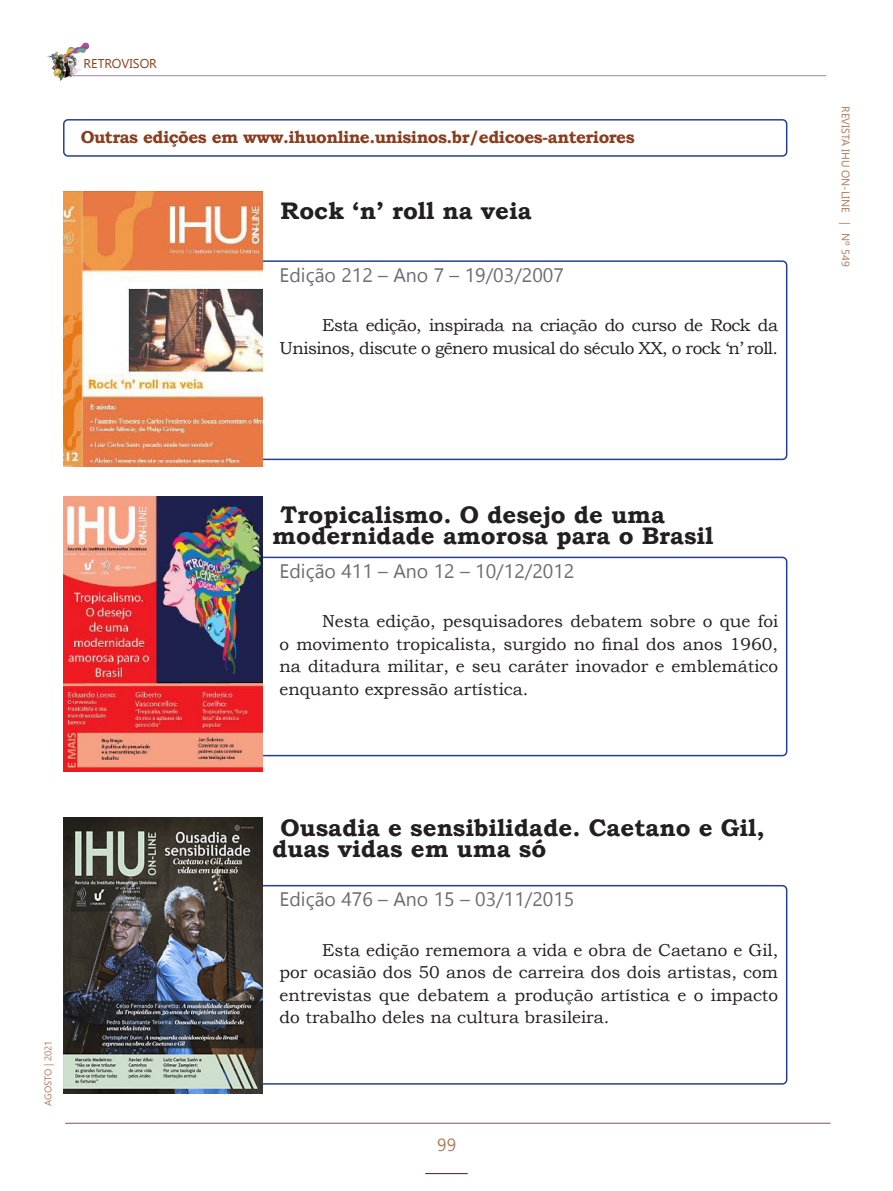
<style>
.page{position:relative;width:893px;height:1191px;background:#fff}
.page>*{position:absolute;margin:0;border:0;box-sizing:border-box;transform-origin:0 0}
.TÍTULO-2{font:700 24px/21px "Bookman Old Style";color:#231f20}
.Linha_de_apoio{font:19.5px "Gadugi";color:#6c6d70}
.t1{font:17.55px "Gadugi";color:#af7b5d}
.ABERTURA-Geral{font:17.25px/22.5px "Bookman Old Style";color:#231f20;text-align:justify}
.ABERTURA-Geral-2{font:17.25px/22.5px "Bookman Old Style";letter-spacing:-.03em;color:#231f20;text-align:right}
.TÍTULO-2-2{font:700 17.25px "Bookman Old Style";letter-spacing:-.03em;color:#893d1d}
.Cartola{font:12.75px "Gadugi";color:#893d1d}
.t2{font:10.95px "Gadugi";color:#af7b5d}
.t3{font:9.6px "Gadugi";color:#af7b5d}
</style>
<div class="page">
<hr style="left:425px;top:1173px;width:43px;height:1px;background:#49193b">
<hr style="left:63px;top:75px;width:763px;height:1px;background:#805e76">
<hr style="left:65px;top:1123px;width:766px;height:1px;background:#49193b">
<img style="left:47px;top:43px;width:43px;height:38px">
<div style="left:235px;top:885px;width:552px;height:199px;border:2px solid #223f99;border-radius:4px"></div>
<div style="left:235px;top:556px;width:552px;height:200px;border:2px solid #223f99;border-radius:4px"></div>
<div style="left:63px;top:119px;width:724px;height:38px;border:2px solid #223f99;border-radius:4px"></div>
<div style="left:235px;top:260px;width:552px;height:200px;border:2px solid #223f99;border-radius:4px"></div>
<img style="left:64px;top:191px;width:199px;height:276px">
<img style="left:64px;top:817px;width:199px;height:276px">
<img style="left:64px;top:496px;width:199px;height:275px">
<p class="Cartola" style="left:84px;top:56px;width:75px">RETROVISOR</p>
<p class="TÍTULO-2-2" style="left:81px;top:124px;width:555px">Outras edições em www.ihuonline.unisinos.br/edicoes-anteriores</p>
<p class="TÍTULO-2" style="left:281px;top:200px;width:253px">Rock ‘n’ roll na veia</p>
<p class="Linha_de_apoio" style="left:280px;top:263px;width:286px">Edição 212 – Ano 7 – 19/03/2007</p>
<p class="ABERTURA-Geral-2" style="left:280px;top:314px;width:500px">Esta edição, inspirada na criação do curso de Rock da<br>Unisinos, discute o gênero musical do século XX, o rock ‘n’ roll.</p>
<p class="t3" style="left:42px;top:1106px;width:67px;rotate:-90deg">AGOSTO | 2021</p>
<p class="TÍTULO-2" style="left:272px;top:504px;width:443px;text-indent:9px">Tropicalismo. O desejo de uma modernidade amorosa para o Brasil</p>
<p class="Linha_de_apoio" style="left:280px;top:559px;width:296px">Edição 411 – Ano 12 – 10/12/2012</p>
<p class="ABERTURA-Geral" style="left:280px;top:610px;width:500px;text-indent:43px">Nesta edição, pesquisadores debatem sobre o que foi o movimento tropicalista, surgido no final dos anos 1960, na ditadura militar, e seu caráter inovador e emblemático enquanto expressão artística.</p>
<p class="TÍTULO-2" style="left:272px;top:817px;width:494px;text-indent:9px">Ousadia e sensibilidade. Caetano e Gil, duas vidas em uma só</p>
<p class="Linha_de_apoio" style="left:280px;top:887px;width:296px">Edição 476 – Ano 15 – 03/11/2015</p>
<p class="ABERTURA-Geral" style="left:280px;top:938px;width:500px;text-indent:43px">Esta edição rememora a vida e obra de Caetano e Gil, por ocasião dos 50 anos de carreira dos dois artistas, com entrevistas que debatem a produção artística e o impacto do trabalho deles na cultura brasileira.</p>
<p class="t1" style="left:437px;top:1134px;width:20px">99</p>
<p class="t2" style="left:852px;top:106px;width:162px;rotate:90deg">REVISTA IHU ON-LINE | Nº 549</p>
</div>
